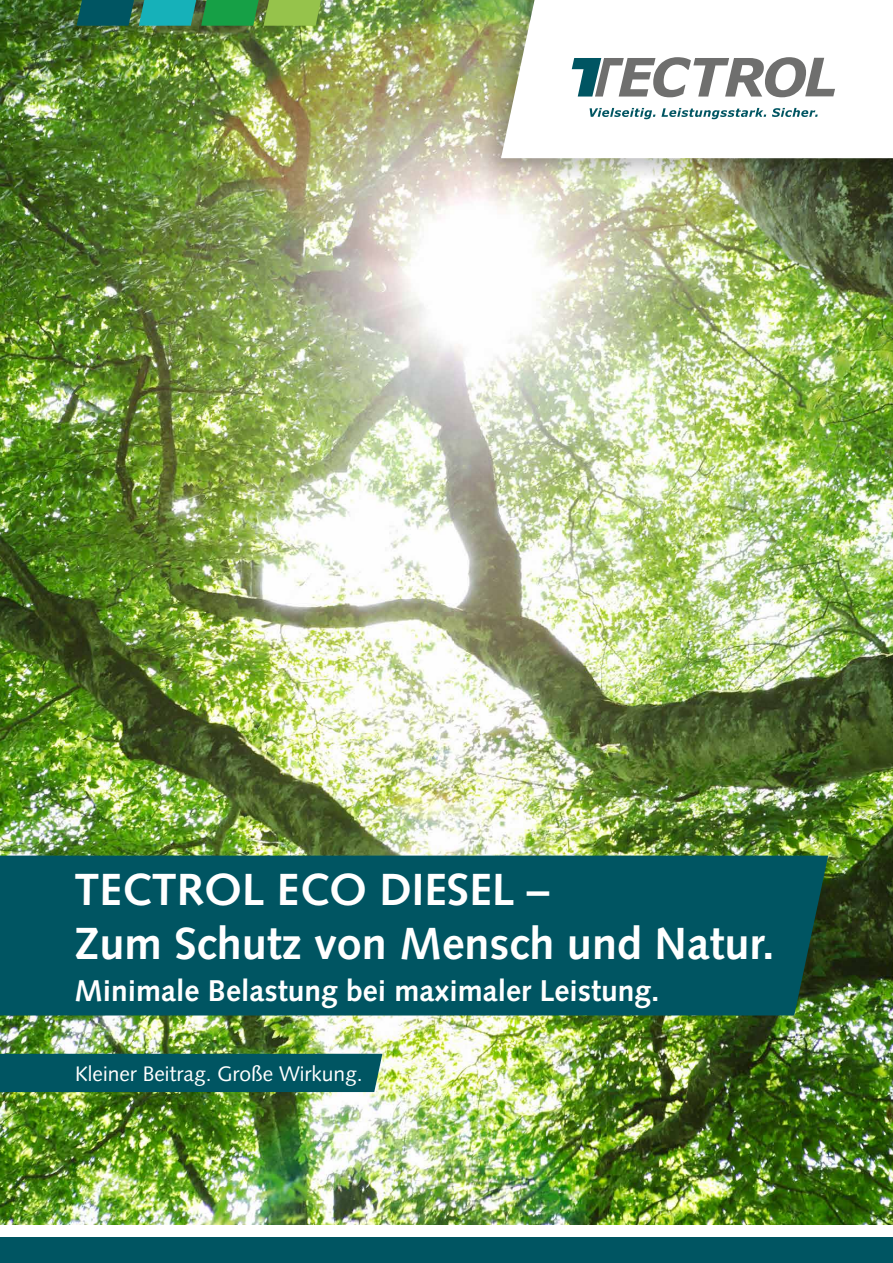
<style>
.page{position:relative;width:893px;height:1263px;background:#fff}
.page>*{position:absolute;margin:0;border:0;box-sizing:border-box;transform-origin:0 0}
.t1{font:700 45px/54px "Syntax";color:#fff}
.t2{font:700 30px "Syntax";color:#fff}
.t3{font:21px "Syntax";color:#fff}
</style>
<div class="page">
<img style="left:0;top:0;width:893px;height:1225px">
<div style="left:0;top:855px;width:828px;height:160px;background:#005562"></div>
<div style="left:0;top:1054px;width:382px;height:38px;background:#005562"></div>
<img style="left:481px;top:0;width:412px;height:179px">
<svg style="left:501px;top:0;width:392px;height:158px"></svg>
<svg style="left:590px;top:108px;width:65px;height:11px"></svg>
<svg style="left:661px;top:108px;width:105px;height:11px"></svg>
<svg style="left:772px;top:108px;width:46px;height:9px"></svg>
<svg style="left:572px;top:57px;width:263px;height:40px"></svg>
<img style="left:77px;top:0;width:247px;height:26px">
<div style="left:0;top:1237px;width:893px;height:26px;background:#005562"></div>
<p class="t1" style="left:74px;top:862px;width:702px">TECTROL ECO DIESEL –<br>Zum Schutz von Mensch und Natur.</p>
<p class="t2" style="left:74px;top:973px;width:587px">Minimale Belastung bei maximaler Leistung.</p>
<p class="t3" style="left:75px;top:1061px;width:289px">Kleiner Beitrag. Große Wirkung.</p>
</div>
